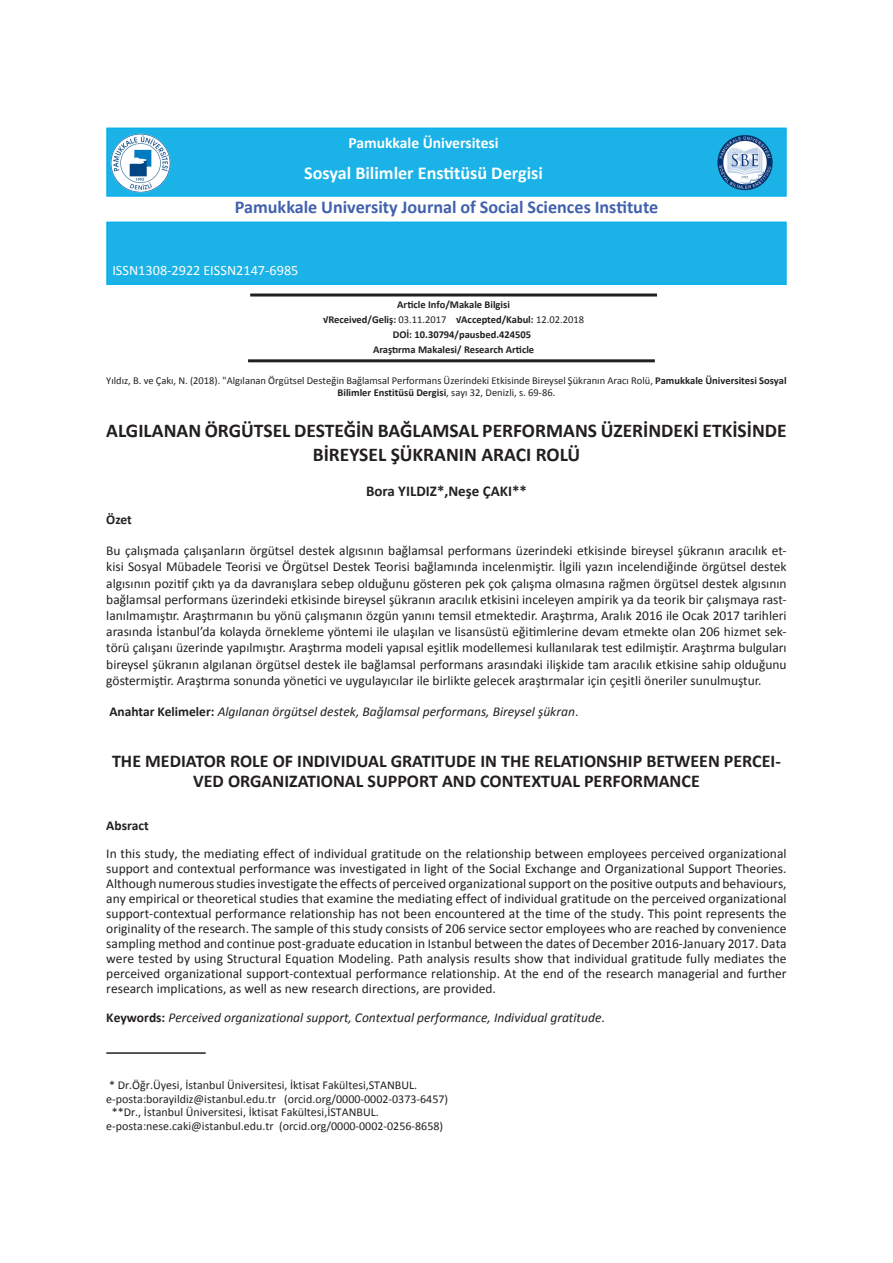
<style>
.page{position:relative;width:893px;height:1263px;background:#fff}
.page>*{position:absolute;margin:0;border:0;box-sizing:border-box;transform-origin:0 0}
.t1{font:700 19.5px/24.2px "Calibri";color:#231f20;text-align:center}
.t2{font:700 18.15px "Calibri";color:#4161ad}
.t3{font:700 18.15px "Calibri";color:#fff}
.t4{font:700 18px/20.7px "Calibri";color:#231f20;text-align:center}
.t5{font:700 15.6px "Calibri";color:#fff}
.t6{font:700 15px "Calibri";color:#222}
.t7{font:14.25px "Calibri";color:#fff}
.t8{font:13.5px/15px "Calibri";color:#231f20;text-align:justify}
.t9{font:italic 13.5px "Calibri";color:#231f20}
.t10{font:700 13.5px "Calibri";color:#231f20}
.t11{font:700 13.5px "Calibri";color:#222}
.t12{font:12px "Calibri";color:#231f20}
.t13{font:10.5px/12px "Calibri";color:#231f20;text-align:center}
.t14{font:700 10.5px "Calibri";color:#231f20}
.s1{font-weight:400}
.s2{font-weight:700}
.s3{font-weight:700;font-style:normal}
.s4{font-style:normal}
</style>
<div class="page">
<hr style="left:250px;top:293px;width:407px;height:3px;background:#231f20">
<hr style="left:248px;top:359px;width:407px;height:3px;background:#231f20">
<div style="left:106px;top:222px;width:681px;height:63px;background:#1ab2e7;border:1px solid #00aeef"></div>
<div style="left:106px;top:128px;width:681px;height:69px;background:#1ab2e7;border:1px solid #00aeef"></div>
<img style="left:717px;top:135px;width:56px;height:56px">
<img style="left:111px;top:133px;width:59px;height:59px">
<hr style="left:106px;top:1052px;width:100px;height:2px;background:#231f20">
<p class="t5" style="left:348px;top:133px;width:152px">Pamukkale Üniversitesi</p>
<h2 class="t3" style="left:304px;top:162px;width:240px">Sosyal Bilimler Enstitüsü Dergisi</h2>
<h2 class="t2" style="left:235px;top:196px;width:425px">Pamukkale University Journal of Social Sciences Institute</h2>
<p class="t7" style="left:112px;top:261px;width:188px">ISSN1308-2922 EISSN2147-6985</p>
<p class="t14" style="left:397px;top:298px;width:114px">Article Info/Makale Bilgisi</p>
<p class="t14" style="left:323px;top:313px;width:262px">√Received/Geliş: <span class="s1">03.11.2017</span> √Accepted/Kabul: <span class="s1">12.02.2018</span></p>
<p class="t14" style="left:393px;top:328px;width:140px">DOİ: 10.30794/pausbed.424505</p>
<p class="t14" style="left:373px;top:343px;width:163px">Araştırma Makalesi/ Research Article</p>
<p class="t13" style="left:106px;top:374px;width:682px">Yıldız, B. ve Çakı, N. (2018). "Algılanan Örgütsel Desteğin Bağlamsal Performans Üzerindeki Etkisinde Bireysel Şükranın Aracı Rolü, <span class="s2">Pamukkale Üniversitesi Sosyal<br>Bilimler Enstitüsü Dergisi</span>, sayı 32, Denizli, s. 69-86.</p>
<h1 class="t1" style="left:106px;top:418px;width:682px">ALGILANAN ÖRGÜTSEL DESTEĞİN BAĞLAMSAL PERFORMANS ÜZERİNDEKİ ETKİSİNDE<br>BİREYSEL ŞÜKRANIN ARACI ROLÜ</h1>
<p class="t6" style="left:366px;top:482px;width:162px">Bora YILDIZ*,Neşe ÇAKI**</p>
<p class="t11" style="left:106px;top:511px;width:27px">Özet</p>
<p class="t8" style="left:106px;top:542px;width:682px;line-height:16.2px">Bu çalışmada çalışanların örgütsel destek algısının bağlamsal performans üzerindeki etkisinde bireysel şükranın aracılık et&shy;kisi Sosyal Mübadele Teorisi ve Örgütsel Destek Teorisi bağlamında incelenmiştir. İlgili yazın incelendiğinde örgütsel destek algısının pozitif çıktı ya da davranışlara sebep olduğunu gösteren pek çok çalışma olmasına rağmen örgütsel destek algısının bağlamsal performans üzerindeki etkisinde bireysel şükranın aracılık etkisini inceleyen ampirik ya da teorik bir çalışmaya rast&shy;lanılmamıştır. Araştırmanın bu yönü çalışmanın özgün yanını temsil etmektedir. Araştırma, Aralık 2016 ile Ocak 2017 tarihleri arasında İstanbul’da kolayda örnekleme yöntemi ile ulaşılan ve lisansüstü eğitimlerine devam etmekte olan 206 hizmet sek&shy;törü çalışanı üzerinde yapılmıştır. Araştırma modeli yapısal eşitlik modellemesi kullanılarak test edilmiştir. Araştırma bulguları bireysel şükranın algılanan örgütsel destek ile bağlamsal performans arasındaki ilişkide tam aracılık etkisine sahip olduğunu göstermiştir. Araştırma sonunda yönetici ve uygulayıcılar ile birlikte gelecek araştırmalar için çeşitli öneriler sunulmuştur.</p>
<p class="t9" style="left:109px;top:703px;width:471px"><span class="s3">Anahtar Kelimeler:</span> Algılanan örgütsel destek, Bağlamsal performans, Bireysel şükran<span class="s4">.</span></p>
<h3 class="t4" style="left:112px;top:749px;width:670px">THE MEDIATOR ROLE OF INDIVIDUAL GRATITUDE IN THE RELATIONSHIP BETWEEN PERCEI-<br>VED ORGANIZATIONAL SUPPORT AND CONTEXTUAL PERFORMANCE</h3>
<p class="t10" style="left:106px;top:817px;width:44px">Absract</p>
<p class="t8" style="left:106px;top:845px;width:682px">In this study, the mediating effect of individual gratitude on the relationship between employees perceived organizational support and contextual performance was investigated in light of the Social Exchange and Organizational Support Theories.<br>Although numerous studies investigate the effects of perceived organizational support on the positive outputs and behaviours, any empirical or theoretical studies that examine the mediating effect of individual gratitude on the perceived organizational support-contextual performance relationship has not been encountered at the time of the study. This point represents the originality of the research. The sample of this study consists of 206 service sector employees who are reached by convenience sampling method and continue post-graduate education in Istanbul between the dates of December 2016-January 2017. Data were tested by using Structural Equation Modeling. Path analysis results show that individual gratitude fully mediates the perceived organizational support-contextual performance relationship. At the end of the research managerial and further research implications, as well as new research directions, are provided.</p>
<p class="t9" style="left:106px;top:1009px;width:500px"><span class="s3">Keywords:</span> Perceived organizational support, Contextual performance, Individual gratitude<span class="s4">.</span></p>
<p class="t12" style="left:109px;top:1078px;width:310px">* Dr.Öğr.Üyesi, İstanbul Üniversitesi, İktisat Fakültesi,STANBUL.</p>
<p class="t12" style="left:106px;top:1091px;width:343px">e-posta:borayildiz@istanbul.edu.tr (orcid.org/0000-0002-0373-6457)</p>
<p class="t12" style="left:112px;top:1105px;width:269px">**Dr., İstanbul Üniversitesi, İktisat Fakültesi,İSTANBUL.</p>
<p class="t12" style="left:106px;top:1118px;width:338px">e-posta:nese.caki@istanbul.edu.tr (orcid.org/0000-0002-0256-8658)</p>
</div>
